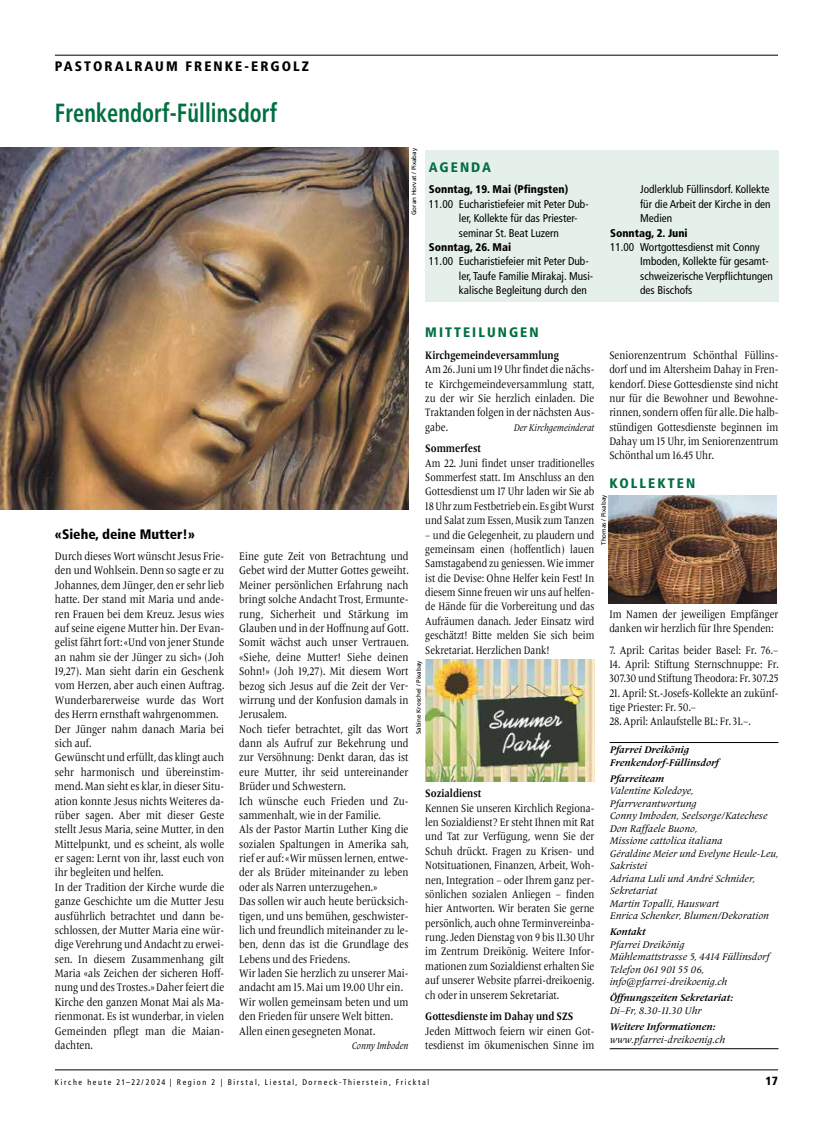
<style>
.page{position:relative;width:833px;height:1134px;background:#fff}
.page>*{position:absolute;margin:0;border:0;box-sizing:border-box;transform-origin:0 0}
.t1{font:700 condensed 26.25px "Frutiger LT Pro";letter-spacing:.005em;color:#006f41;scale:.85 1}
.t2{font:900 condensed 13.75px "Frutiger LT Pro";letter-spacing:.15em;color:#006f41}
.t3{font:900 condensed 13.75px "Frutiger LT Pro";letter-spacing:.15em;color:#000}
.t4{font:900 condensed 13.75px "Frutiger LT Pro";color:#000}
.t5{font:900 condensed 11.88px "Frutiger LT Pro";color:#000}
.t6{font:11.38px/14.4px "Frutiger Serif LT Pro";letter-spacing:.005em;color:#000;scale:.85 1}
.t7{font:11.25px/14.4px "Frutiger Serif LT Pro";color:#000;scale:.85 1}
.t8{font:11.25px/14.4px "Frutiger Serif LT Pro";color:#000;text-align:justify;scale:.84 1}
.t9{font:11.25px/14.4px "Frutiger Serif LT Pro";color:#000;text-align:justify;scale:.83 1}
.t10{font:condensed 11.25px/14.4px "Frutiger LT Pro";color:#000}
.t11{font:700 11.25px "Frutiger Serif LT Pro";color:#000;scale:.85 1}
.t12{font:900 condensed 11.12px "Frutiger LT Pro";color:#000}
.t13{font:italic 10px/12.5px "Frutiger Serif LT Pro";color:#000}
.t14{font:italic 700 10px/12.5px "Frutiger Serif LT Pro";color:#000}
.t15{font:italic 10px "Frutiger Serif LT Pro";color:#000;scale:.85 1}
.t16{font:condensed 8.12px "Frutiger LT Pro";letter-spacing:.2em;color:#000}
.t17{font:6.25px "Frutiger LT Pro";color:#000}
</style>
<div class="page">
<hr style="left:55px;top:1070px;width:723px;height:1px;background:#000">
<hr style="left:55px;top:55px;width:723px;height:1px;background:#000">
<img style="left:425px;top:660px;width:169px;height:122px">
<img style="left:0;top:148px;width:408px;height:362px">
<div style="left:425px;top:150px;width:354px;height:152px;background:#e6f0ea"></div>
<hr style="left:609px;top:742px;width:169px;height:1px;background:#000">
<hr style="left:609px;top:1048px;width:169px;height:1px;background:#000">
<img style="left:608px;top:495px;width:168px;height:108px">
<p class="t3" style="left:55px;top:58px;width:256px">PASTORALRAUM FRENKE-ERGOLZ</p>
<h1 class="t1" style="left:55px;top:97px;width:263px">Frenkendorf-Füllinsdorf</h1>
<p class="t17" style="left:410px;top:215px;width:69px;rotate:-90deg">Goran Horvat / Pixabay</p>
<p class="t2" style="left:429px;top:159px;width:64px">AGENDA</p>
<p class="t12" style="left:429px;top:183px;width:141px">Sonntag, 19. Mai (Pfingsten)</p>
<p class="t10" style="left:459px;top:197px;width:131px;text-indent:-30px">11.00 Eucharistiefeier mit Peter Dub&shy;ler, Kollekte für das Priester&shy;seminar St. Beat Luzern</p>
<p class="t12" style="left:429px;top:240px;width:84px">Sonntag, 26. Mai</p>
<p class="t10" style="left:459px;top:254px;width:136px;text-indent:-30px">11.00 Eucharistiefeier mit Peter Dub&shy;ler, Taufe Familie Mirakaj. Musi&shy;kalische Begleitung durch den</p>
<p class="t10" style="left:640px;top:182px;width:132px;text-align:justify">Jodlerklub Füllinsdorf. Kollekte für die Arbeit der Kirche in den Medien</p>
<p class="t12" style="left:610px;top:226px;width:79px">Sonntag, 2. Juni</p>
<p class="t10" style="left:640px;top:240px;width:134px;text-indent:-30px">11.00 Wortgottesdienst mit Conny<br>Imboden, Kollekte für gesamt&shy;schweizerische Verpflichtungen des Bischofs</p>
<p class="t2" style="left:425px;top:324px;width:115px">MITTEILUNGEN</p>
<p class="t11" style="left:425px;top:348px;width:159px">Kirchgemeindeversammlung</p>
<p class="t7" style="left:425px;top:362px;width:201px;text-align:justify">Am 26. Juni um 19 Uhr findet die nächs&shy;te Kirchgemeindeversammlung statt, zu der wir Sie herzlich einladen. Die Traktanden folgen in der nächsten Aus&shy;gabe.</p>
<p class="t7" style="left:609px;top:348px;width:200px;text-align:justify">Seniorenzentrum Schönthal Füllins&shy;dorf und im Altersheim Dahay in Fren&shy;kendorf. Diese Gottesdienste sind nicht nur für die Bewohner und Bewohne&shy;rinnen, sondern offen für alle. Die halb&shy;stündigen Gottesdienste beginnen im Dahay um 15 Uhr, im Seniorenzentrum Schönthal um 16.45 Uhr.</p>
<p class="t2" style="left:609px;top:475px;width:87px">KOLLEKTEN</p>
<p class="t15" style="left:514px;top:421px;width:96px">Der Kirchgemeinderat</p>
<p class="t11" style="left:425px;top:442px;width:67px">Sommerfest</p>
<p class="t9" style="left:425px;top:456px;width:205px">Am 22. Juni findet unser traditionelles Sommerfest statt. Im Anschluss an den Gottesdienst um 17 Uhr laden wir Sie ab 18 Uhr zum Festbetrieb ein. Es gibt Wurst und Salat zum Essen, Musik zum Tanzen</p>
<p class="t9" style="left:425px;top:528px;width:205px">– und die Gelegenheit, zu plaudern und gemeinsam einen (hoffentlich) lauen Samstagabend zu geniessen. Wie immer ist die Devise: Ohne Helfer kein Fest! In diesem Sinne freuen wir uns auf helfen&shy;de Hände für die Vorbereitung und das Aufräumen danach. Jeder Einsatz wird geschätzt! Bitte melden Sie sich beim Sekretariat. Herzlichen Dank!</p>
<p class="t17" style="left:600px;top:545px;width:52px;rotate:-90deg">Thomas / Pixabay</p>
<p class="t4" style="left:55px;top:525px;width:142px">«Siehe, deine Mutter!»</p>
<p class="t6" style="left:55px;top:549px;width:201px">Durch dieses Wort wünscht Jesus Frie&shy;den und Wohlsein. Denn so sagte er zu Johannes, dem Jünger, den er sehr lieb hatte. Der stand mit Maria und ande&shy;ren Frauen bei dem Kreuz. Jesus wies auf seine eigene Mutter hin. Der Evan&shy;gelist fährt fort: «Und von jener Stunde an nahm sie der Jünger zu sich» (Joh 19,27). Man sieht darin ein Geschenk vom Herzen, aber auch einen Auftrag.<br>Wunderbarerweise wurde das Wort des Herrn ernsthaft wahrgenommen.<br>Der Jünger nahm danach Maria bei sich auf.<br>Gewünscht und erfüllt, das klingt auch sehr harmonisch und übereinstim&shy;mend. Man sieht es klar, in dieser Situ&shy;ation konnte Jesus nichts Weiteres da&shy;rüber sagen. Aber mit dieser Geste stellt Jesus Maria, seine Mutter, in den Mittelpunkt, und es scheint, als wolle er sagen: Lernt von ihr, lasst euch von ihr begleiten und helfen.<br>In der Tradition der Kirche wurde die ganze Geschichte um die Mutter Jesu ausführlich betrachtet und dann be&shy;schlossen, der Mutter Maria eine wür&shy;dige Verehrung und Andacht zu erwei&shy;sen. In diesem Zusammenhang gilt Maria «als Zeichen der sicheren Hoff&shy;nung und des Trostes.» Daher feiert die Kirche den ganzen Monat Mai als Ma&shy;rienmonat. Es ist wunderbar, in vielen Gemeinden pflegt man die Maian&shy;dachten.</p>
<p class="t6" style="left:239px;top:549px;width:201px">Eine gute Zeit von Betrachtung und Gebet wird der Mutter Gottes geweiht.<br>Meiner persönlichen Erfahrung nach bringt solche Andacht Trost, Ermunte&shy;rung, Sicherheit und Stärkung im Glauben und in der Hoffnung auf Gott.<br>Somit wächst auch unser Vertrauen. «Siehe, deine Mutter! Siehe deinen Sohn!» (Joh 19,27). Mit diesem Wort bezog sich Jesus auf die Zeit der Ver&shy;wirrung und der Konfusion damals in Jerusalem.<br>Noch tiefer betrachtet, gilt das Wort dann als Aufruf zur Bekehrung und zur Versöhnung: Denkt daran, das ist eure Mutter, ihr seid untereinander Brüder und Schwestern.<br>Ich wünsche euch Frieden und Zu&shy;sammenhalt, wie in der Familie.<br>Als der Pastor Martin Luther King die sozialen Spaltungen in Amerika sah, rief er auf: «Wir müssen lernen, entwe&shy;der als Brüder miteinander zu leben oder als Narren unterzugehen.»<br>Das sollen wir auch heute berücksich&shy;tigen, und uns bemühen, geschwister&shy;lich und freundlich miteinander zu le&shy;ben, denn das ist die Grundlage des Lebens und des Friedens.<br>Wir laden Sie herzlich zu unserer Mai&shy;andacht am 15. Mai um 19.00 Uhr ein.<br>Wir wollen gemeinsam beten und um den Frieden für unsere Welt bitten.<br>Allen einen gesegneten Monat.</p>
<p class="t7" style="left:609px;top:607px;width:200px">Im Namen der jeweiligen Empfänger danken wir herzlich für Ihre Spenden:</p>
<p class="t7" style="left:609px;top:643px;width:200px">7. April: Caritas beider Basel: Fr. 76.–</p>
<p class="t7" style="left:609px;top:657px;width:201px">14. April: Stiftung Sternschnuppe: Fr.<br>307.30 und Stiftung Theodora: Fr. 307.25</p>
<p class="t7" style="left:609px;top:686px;width:200px">21. April: St.-Josefs-Kollekte an zukünf&shy;tige Priester: Fr. 50.–</p>
<p class="t7" style="left:609px;top:715px;width:168px">28. April: Anlaufstelle BL: Fr. 31.–.</p>
<p class="t17" style="left:415px;top:734px;width:75px;rotate:-90deg">Sabine Kroschel / Pixabay</p>
<p class="t14" style="left:609px;top:744px;width:111px">Pfarrei Dreikönig<br>Frenkendorf-Füllinsdorf</p>
<p class="t14" style="left:609px;top:772px;width:56px">Pfarreiteam</p>
<p class="t13" style="left:609px;top:785px;width:170px">Valentine Koledoye,<br>Pfarrverantwortung<br>Conny Imboden, Seelsorge/Katechese<br>Don Raffaele Buono,<br>Missione cattolica italiana<br>Géraldine Meier und Evelyne Heule-Leu,<br>Sakristei<br>Adriana Luli und André Schnider,<br>Sekretariat<br>Martin Topalli, Hauswart<br>Enrica Schenker, Blumen/Dekoration</p>
<p class="t14" style="left:609px;top:926px;width:37px">Kontakt</p>
<p class="t13" style="left:609px;top:938px;width:162px">Pfarrei Dreikönig<br>Mühlemattstrasse 5, 4414 Füllinsdorf<br>Telefon 061 901 55 06, info@pfarrei-dreikoenig.ch</p>
<p class="t14" style="left:609px;top:992px;width:125px">Öffnungszeiten Sekretariat:</p>
<p class="t13" style="left:609px;top:1004px;width:94px">Di–Fr, 8.30-11.30 Uhr</p>
<p class="t14" style="left:609px;top:1020px;width:107px">Weitere Informationen:</p>
<p class="t13" style="left:609px;top:1033px;width:117px">www.pfarrei-dreikoenig.ch</p>
<p class="t11" style="left:425px;top:787px;width:67px">Sozialdienst</p>
<p class="t8" style="left:425px;top:801px;width:203px">Kennen Sie unseren Kirchlich Regiona&shy;len Sozialdienst? Er steht Ihnen mit Rat und Tat zur Verfügung, wenn Sie der Schuh drückt. Fragen zu Krisen- und Notsituationen, Finanzen, Arbeit, Woh&shy;nen, Integration – oder Ihrem ganz per&shy;sönlichen sozialen Anliegen – finden hier Antworten. Wir beraten Sie gerne persönlich, auch ohne Terminvereinba&shy;rung. Jeden Dienstag von 9 bis 11.30 Uhr im Zentrum Dreikönig. Weitere Infor&shy;mationen zum Sozialdienst erhalten Sie auf unserer Website pfarrei-dreikoenig. ch oder in unserem Sekretariat.</p>
<p class="t11" style="left:425px;top:1010px;width:176px">Gottesdienste im Dahay und SZS</p>
<p class="t7" style="left:425px;top:1024px;width:200px">Jeden Mittwoch feiern wir einen Got&shy;tesdienst im ökumenischen Sinne im</p>
<p class="t15" style="left:352px;top:1039px;width:68px">Conny Imboden</p>
<p class="t16" style="left:55px;top:1077px;width:376px">Kirche heute 21–22/2024 | Region 2 | Birstal, Liestal, Dorneck-Thierstein, Fricktal</p>
<p class="t5" style="left:765px;top:1074px;width:14px">17</p>
</div>
